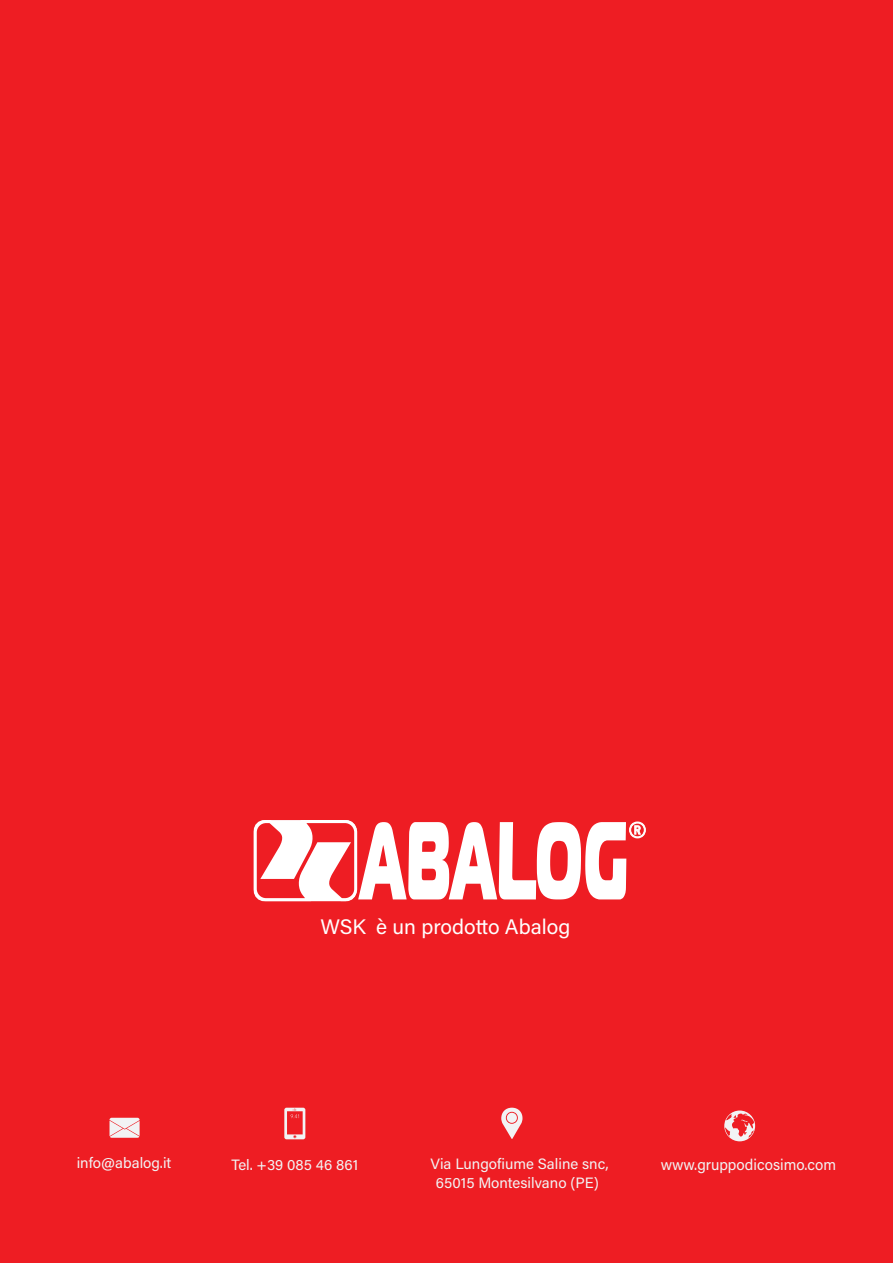
<style>
.page{position:relative;width:893px;height:1263px;background:#ee1d23}
.page>*{position:absolute;margin:0;border:0;box-sizing:border-box;transform-origin:0 0}
.t1{font:21px "Acumin Pro";color:#fff}
.t2{font:15.45px "Acumin Pro";color:#f2f3f4}
.t3{font:15px/18.1px "Acumin Pro";color:#f2f3f4;text-align:center}
</style>
<div class="page">
<svg style="left:110px;top:1118px;width:30px;height:20px"></svg>
<svg style="left:284px;top:1108px;width:21px;height:31px"></svg>
<svg style="left:501px;top:1108px;width:21px;height:31px"></svg>
<svg style="left:724px;top:1110px;width:31px;height:31px"></svg>
<svg style="left:253px;top:820px;width:393px;height:82px"></svg>
<h1 class="t1" style="left:320px;top:912px;width:251px">WSK è un prodotto Abalog</h1>
<p class="t3" style="left:77px;top:1153px;width:96px">info@abalog.it</p>
<p class="t3" style="left:231px;top:1155px;width:128px">Tel. +39 085 46 861</p>
<p class="t2" style="left:661px;top:1154px;width:177px">www.gruppodicosimo.com</p>
<p class="t3" style="left:431px;top:1154px;width:180px">Via Lungofiume Saline snc,<br>65015 Montesilvano (PE)</p>
</div>
